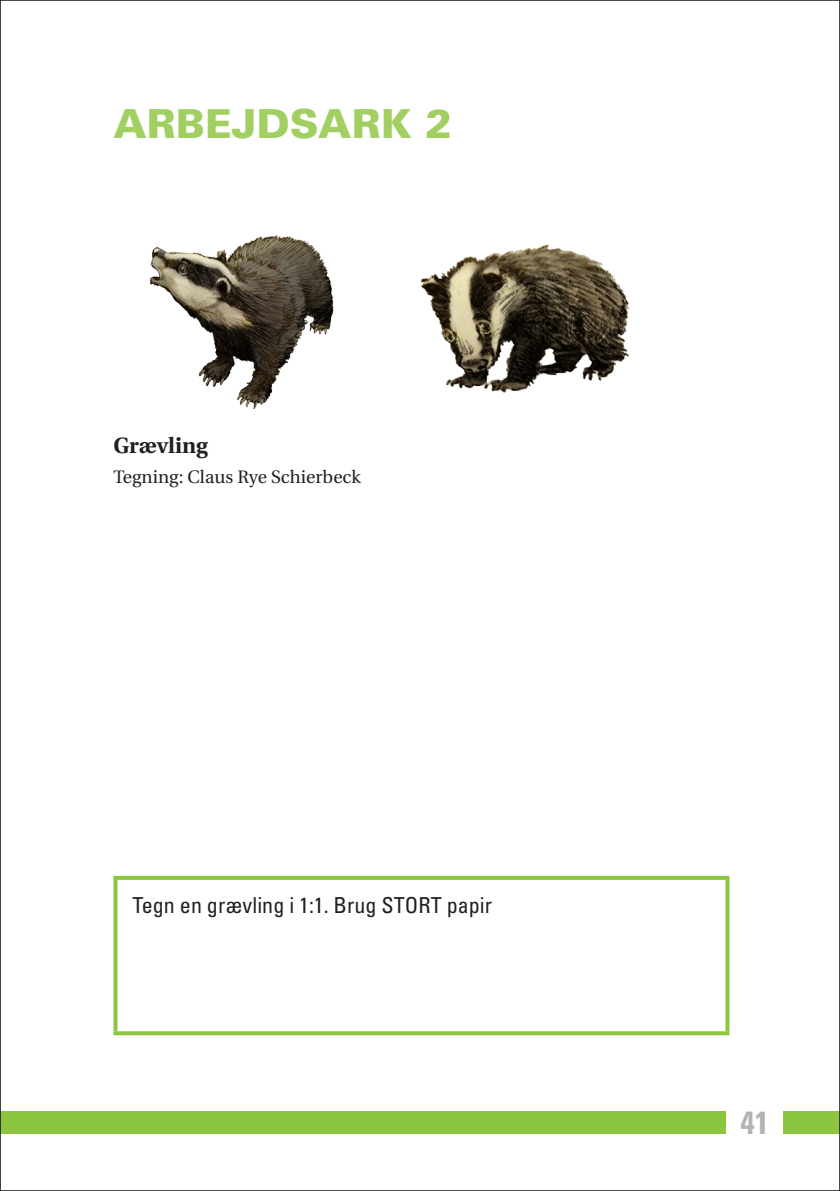
<style>
.page{position:relative;width:840px;height:1191px;background:#fff}
.page>*{position:absolute;margin:0;border:0;box-sizing:border-box;transform-origin:0 0}
.t1{font:900 40px "Univers";letter-spacing:.005em;color:#a2cf62}
.t2{font:700 condensed 32px "Univers";color:#b2b3b7}
.t3{font:condensed 22px "Univers";color:#231f20}
.t4{font:700 22px "Utopia";color:#231f20}
.t5{font:18px "Utopia";color:#231f20}
</style>
<div class="page">
<div style="left:0;top:1111px;width:839px;height:23px;background:#8bc63e"></div>
<div style="left:726px;top:1072px;width:56px;height:106px;background:#fff"></div>
<img style="left:149px;top:235px;width:185px;height:174px">
<img style="left:420px;top:244px;width:209px;height:149px">
<svg style="left:113px;top:876px;width:616px;height:4px;background:#8ec743"></svg>
<svg style="left:113px;top:880px;width:4px;height:151px"></svg>
<svg style="left:725px;top:880px;width:4px;height:151px"></svg>
<svg style="left:113px;top:1031px;width:616px;height:4px;background:#92c94b"></svg>
<h1 class="t1" style="left:113px;top:98px;width:340px">ARBEJDSARK 2</h1>
<p class="t4" style="left:113px;top:433px;width:96px">Grævling</p>
<p class="t5" style="left:113px;top:467px;width:249px">Tegning: Claus Rye Schierbeck</p>
<p class="t3" style="left:132px;top:891px;width:361px">Tegn en grævling i 1:1. Brug STORT papir</p>
<h2 class="t2" style="left:740px;top:1103px;width:30px">41</h2>
</div>
